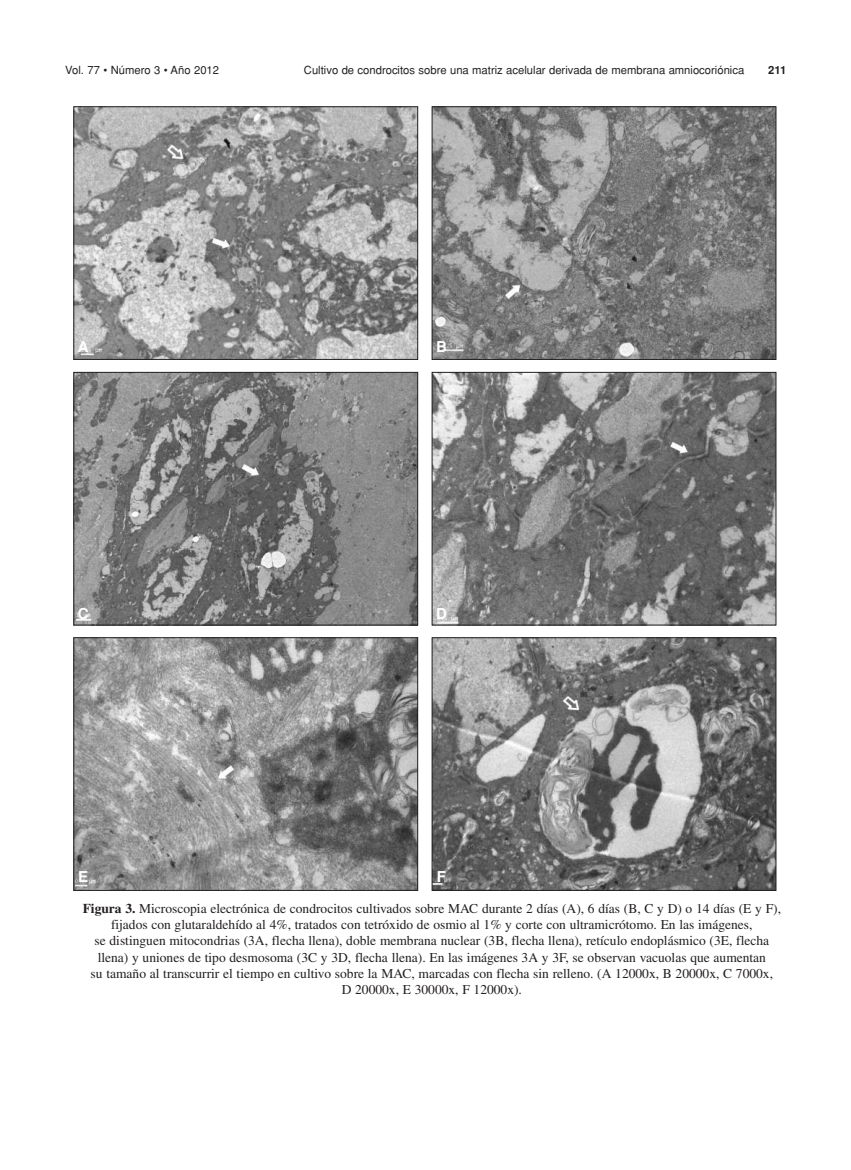
<style>
.page{position:relative;width:851px;height:1170px;background:#fff}
.page>*{position:absolute;margin:0;border:0;box-sizing:border-box;transform-origin:0 0}
.t1{font:700 15px "Helvetica";color:#fff}
.t2{font:13.5px/16.2px "Times";color:#231f20;text-align:center}
.t3{font:11.25px "Helvetica";color:#231f20}
.t4{font:700 11.25px "Helvetica";color:#231f20}
.s1{font-weight:700}
</style>
<div class="page">
<img style="left:75px;top:108px;width:341px;height:250px">
<div style="left:73px;top:106px;width:345px;height:254px;border:1px solid #231f20"></div>
<img style="left:433px;top:108px;width:341px;height:250px">
<div style="left:431px;top:106px;width:345px;height:254px;border:1px solid #231f20"></div>
<img style="left:75px;top:374px;width:341px;height:249px">
<div style="left:73px;top:372px;width:345px;height:253px;border:1px solid #231f20"></div>
<img style="left:433px;top:374px;width:341px;height:249px">
<div style="left:431px;top:372px;width:345px;height:253px;border:1px solid #231f20"></div>
<img style="left:75px;top:639px;width:341px;height:249px">
<div style="left:73px;top:637px;width:345px;height:253px;border:1px solid #231f20"></div>
<img style="left:433px;top:639px;width:341px;height:249px">
<div style="left:431px;top:637px;width:345px;height:253px;border:1px solid #231f20"></div>
<p class="t3" style="left:65px;top:63px;width:155px">Vol. 77 • Número 3 • Año 2012</p>
<p class="t3" style="left:304px;top:63px;width:442px">Cultivo de condrocitos sobre una matriz acelular derivada de membrana amniocoriónica</p>
<p class="t4" style="left:768px;top:63px;width:20px">211</p>
<p class="t1" style="left:78px;top:338px;width:12px">A</p>
<p class="t1" style="left:436px;top:338px;width:12px">B</p>
<p class="t1" style="left:78px;top:604px;width:12px">C</p>
<p class="t1" style="left:436px;top:604px;width:12px">D</p>
<p class="t1" style="left:78px;top:867px;width:12px">E</p>
<p class="t1" style="left:437px;top:867px;width:11px">F</p>
<p class="t2" style="left:83px;top:901px;width:699px"><span class="s1">Figura 3.</span> Microscopia electrónica de condrocitos cultivados sobre MAC durante 2 días (A), 6 días (B, C y D) o 14 días (E y F), fijados con glutaraldehído al 4%, tratados con tetróxido de osmio al 1% y corte con ultramicrótomo. En las imágenes,<br>se distinguen mitocondrias (3A, flecha llena), doble membrana nuclear (3B, flecha llena), retículo endoplásmico (3E, flecha llena) y uniones de tipo desmosoma (3C y 3D, flecha llena). En las imágenes 3A y 3F, se observan vacuolas que aumentan<br>su tamaño al transcurrir el tiempo en cultivo sobre la MAC, marcadas con flecha sin relleno. (A 12000x, B 20000x, C 7000x,<br>D 20000x, E 30000x, F 12000x).</p>
</div>
